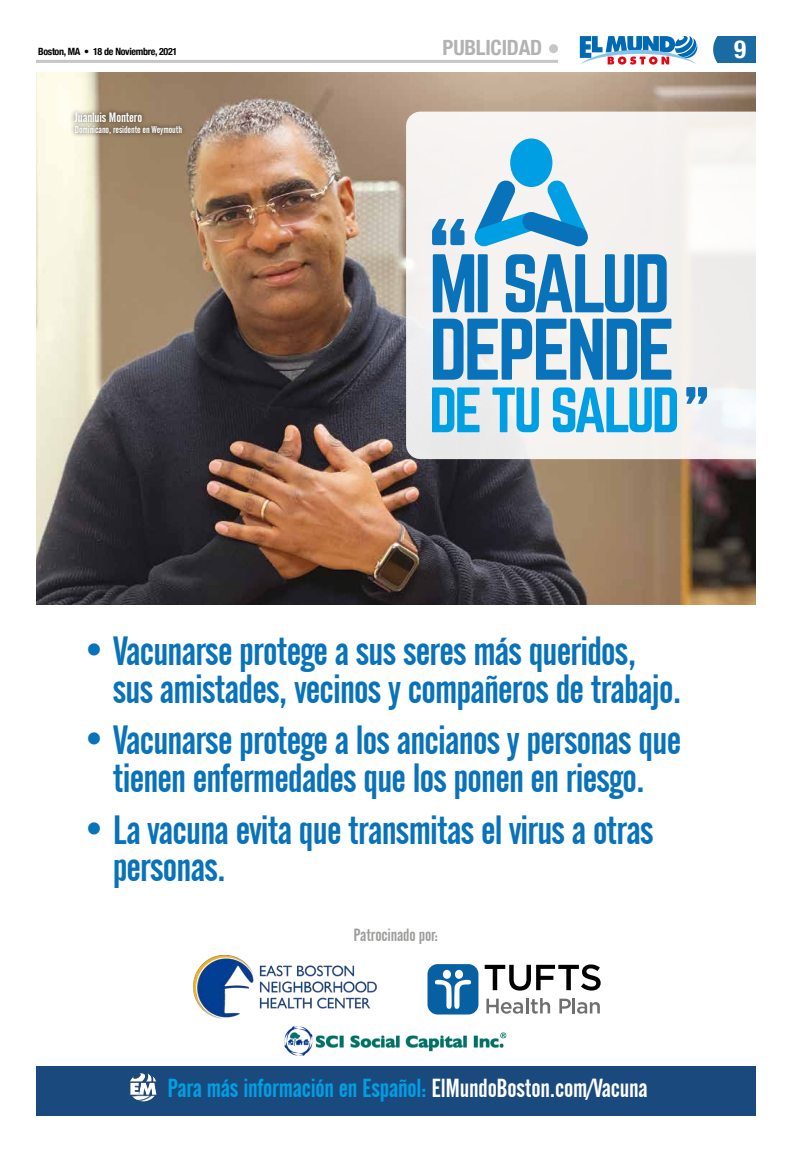
<style>
.page{position:relative;width:792px;height:1152px;background:#fff}
.page>*{position:absolute;margin:0;border:0;box-sizing:border-box;transform-origin:0 0}
.t1{font:40.7px/37.5px "Alternate Gothic No 2 BT";letter-spacing:-.02em;color:#0872ba}
.t2{font:26px "Alternate Gothic No 2 BT";letter-spacing:-.01em;color:#009fe3}
.t3{font:700 condensed 25px "Helvetica Neue";color:#fff}
.t4{font:700 condensed 21px "Helvetica Neue";letter-spacing:-.01em;color:#b3b2b2}
.t5{font:17.6px "Alternate Gothic No 2 BT";letter-spacing:-.01em;color:#9d9d9c}
.t6{font:13.5px "Alternate Gothic No 2 BT";letter-spacing:-.01em;color:#fff}
.t7{font:10px "Alternate Gothic No 2 BT";letter-spacing:-.01em;color:#fff}
.t8{font:700 condensed 10px "Helvetica Neue";letter-spacing:-.03em;color:#000}
.s1{color:#fff}
</style>
<div class="page">
<hr style="left:36px;top:60px;width:522px;height:3px;background:#c6c6c6">
<div style="left:549px;top:44px;width:9px;height:9px;background:#c6c6c6;border-radius:50%"></div>
<svg style="left:713px;top:36px;width:43px;height:27px"></svg>
<svg style="left:580px;top:36px;width:117px;height:29px"></svg>
<div style="left:36px;top:1066px;width:720px;height:50px;background:#1a4a7d"></div>
<img style="left:36px;top:72px;width:720px;height:532px">
<svg style="left:406px;top:112px;width:350px;height:347px;fill:#f4f2f0"></svg>
<div style="left:70px;top:107px;width:117px;height:33px;background:#000;opacity:.75"></div>
<img style="left:285px;top:1026px;width:222px;height:29px">
<img style="left:193px;top:954px;width:184px;height:65px">
<img style="left:130px;top:1073px;width:26px;height:29px">
<div style="left:510px;top:138px;width:42px;height:49px;background:#009fe3;border-radius:50%"></div>
<svg style="left:474px;top:179px;width:115px;height:68px"></svg>
<svg style="left:432px;top:219px;width:33px;height:26px"></svg>
<svg style="left:686px;top:387px;width:21px;height:17px"></svg>
<svg style="left:432px;top:387px;width:245px;height:45px"></svg>
<svg style="left:433px;top:319px;width:238px;height:61px"></svg>
<svg style="left:433px;top:254px;width:234px;height:58px"></svg>
<svg style="left:485px;top:964px;width:116px;height:27px"></svg>
<svg style="left:486px;top:999px;width:37px;height:15px"></svg>
<hr style="left:526px;top:998px;width:3px;height:15px;background:#706f6f">
<svg style="left:531px;top:998px;width:19px;height:16px"></svg>
<svg style="left:559px;top:998px;width:41px;height:16px"></svg>
<div style="left:428px;top:964px;width:50px;height:51px;background:#0760a2;border-radius:10px"></div>
<div style="left:455px;top:970px;width:8px;height:9px;background:#fff;border-radius:50%"></div>
<svg style="left:435px;top:980px;width:36px;height:29px"></svg>
<div style="left:443px;top:970px;width:8px;height:9px;background:#fff;border-radius:50%"></div>
<p class="t8" style="left:38px;top:43px;width:141px">Boston, MA • 18 de Noviembre, 2021</p>
<p class="t4" style="left:443px;top:30px;width:101px">PUBLICIDAD</p>
<p class="t3" style="left:734px;top:28px;width:13px">9</p>
<p class="t6" style="left:75px;top:110px;width:69px">Juanluis Montero</p>
<p class="t7" style="left:75px;top:124px;width:109px">Dominicano, residente en Weymouth</p>
<p class="t1" style="left:113px;top:633px;width:570px;text-indent:-31px">• Vacunarse protege a sus seres más queridos, sus amistades, vecinos y compañeros de trabajo.</p>
<p class="t1" style="left:82px;top:722px;width:601px;text-align:center">• Vacunarse protege a los ancianos y personas que tienen enfermedades que los ponen en riesgo.</p>
<p class="t1" style="left:113px;top:811px;width:543px;text-indent:-31px">• La vacuna evita que transmitas el virus a otras personas.</p>
<p class="t5" style="left:354px;top:926px;width:86px">Patrocinado por:</p>
<p class="t2" style="left:168px;top:1074px;width:482px">Para más información en Español: <span class="s1">ElMundoBoston.com/Vacuna</span></p>
</div>
